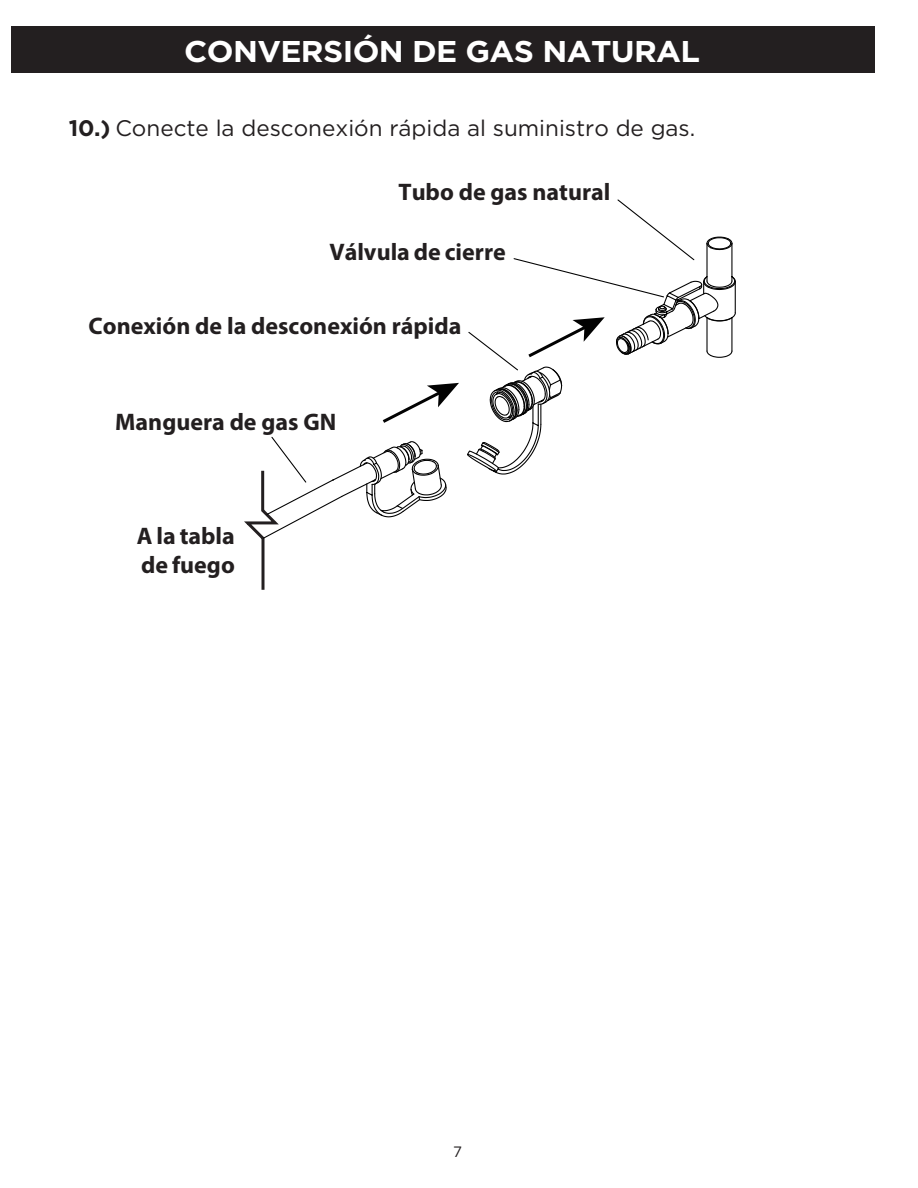
<style>
.page{position:relative;width:918px;height:1188px;background:#fff}
.page>*{position:absolute;margin:0;border:0;box-sizing:border-box;transform-origin:0 0}
.t1{font:700 30px "Gotham";letter-spacing:-.02em;color:#fff;scale:1.05 1}
.t2{font:700 24px/28.8px "Myriad Pro";color:#231f20}
.t3{font:22.5px "Gotham";color:#231f20}
.t4{font:15px "Gotham";color:#231f20}
.s1{font-weight:700}
</style>
<div class="page">
<div style="left:11px;top:26px;width:864px;height:47px;background:#231f20"></div>
<svg style="left:244px;top:436px;width:63px;height:154px"></svg>
<svg style="left:359px;top:199px;width:377px;height:319px"></svg>
<p class="t1" style="left:184px;top:31px;width:493px">CONVERSIÓN DE GAS NATURAL</p>
<p class="t3" style="left:69px;top:114px;width:628px"><span class="s1">10.)</span> Conecte la desconexión rápida al suministro de gas.</p>
<p class="t2" style="left:399px;top:177px;width:213px">Tubo de gas natural</p>
<p class="t2" style="left:329px;top:237px;width:178px">Válvula de cierre</p>
<p class="t2" style="left:89px;top:310px;width:374px">Conexión de la desconexión rápida</p>
<p class="t2" style="left:115px;top:407px;width:223px">Manguera de gas GN</p>
<p class="t2" style="left:137px;top:521px;width:99px">A la tabla de fuego</p>
<p class="t4" style="left:453px;top:1142px;width:10px">7</p>
</div>
